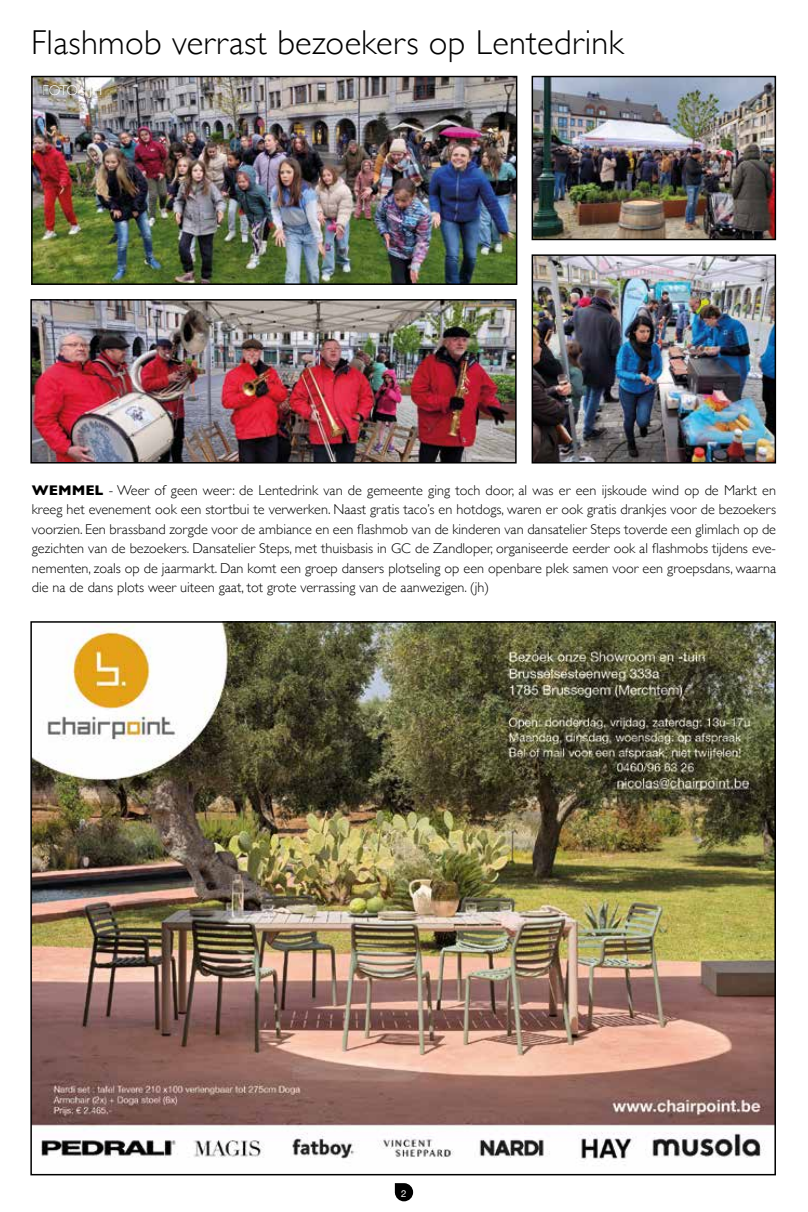
<style>
.page{position:relative;width:808px;height:1212px;background:#fff}
.page>*{position:absolute;margin:0;border:0;box-sizing:border-box;transform-origin:0 0}
.t1{font:300 34.5px "Gill Sans";letter-spacing:.01em;color:#000}
.t2{font:300 14.25px/19.5px "Gill Sans";color:#000;text-align:justify}
.t3{font:300 14.25px "Gill Sans";letter-spacing:-.035em;color:#fff}
.t4{font:9.6px "Helvetica Neue";color:#fff}
.s1{font-weight:700}
</style>
<div class="page">
<svg style="left:395px;top:1183px;width:18px;height:18px"></svg>
<img style="left:33px;top:624px;width:740px;height:541px">
<img style="left:34px;top:79px;width:480px;height:203px">
<div style="left:31px;top:76px;width:486px;height:209px;border:2px solid #000"></div>
<img style="left:33px;top:302px;width:481px;height:158px">
<div style="left:30px;top:299px;width:487px;height:164px;border:2px solid #000"></div>
<img style="left:534px;top:257px;width:239px;height:203px">
<div style="left:531px;top:254px;width:245px;height:209px;border:2px solid #000"></div>
<img style="left:534px;top:79px;width:239px;height:158px">
<div style="left:531px;top:76px;width:245px;height:164px;border:2px solid #000"></div>
<h1 class="t1" style="left:31px;top:15px;width:594px">Flashmob verrast bezoekers op Lentedrink</h1>
<p class="t3" style="left:43px;top:79px;width:61px">FOTO’s JH</p>
<p class="t2" style="left:32px;top:479px;width:746px"><span class="s1">WEMMEL</span> - Weer of geen weer: de Lentedrink van de gemeente ging toch door, al was er een ijskoude wind op de Markt en kreeg het evenement ook een stortbui te verwerken. Naast gratis taco’s en hotdogs, waren er ook gratis drankjes voor de bezoekers voorzien. Een brassband zorgde voor de ambiance en een flashmob van de kinderen van dansatelier Steps toverde een glimlach op de gezichten van de bezoekers. Dansatelier Steps, met thuisbasis in GC de Zandloper, organiseerde eerder ook al flashmobs tijdens eve&shy;nementen, zoals op de jaarmarkt. Dan komt een groep dansers plotseling op een openbare plek samen voor een groepsdans, waarna die na de dans plots weer uiteen gaat, tot grote verrassing van de aanwezigen. (jh)</p>
<p class="t4" style="left:401px;top:1186px;width:7px">2</p>
</div>
